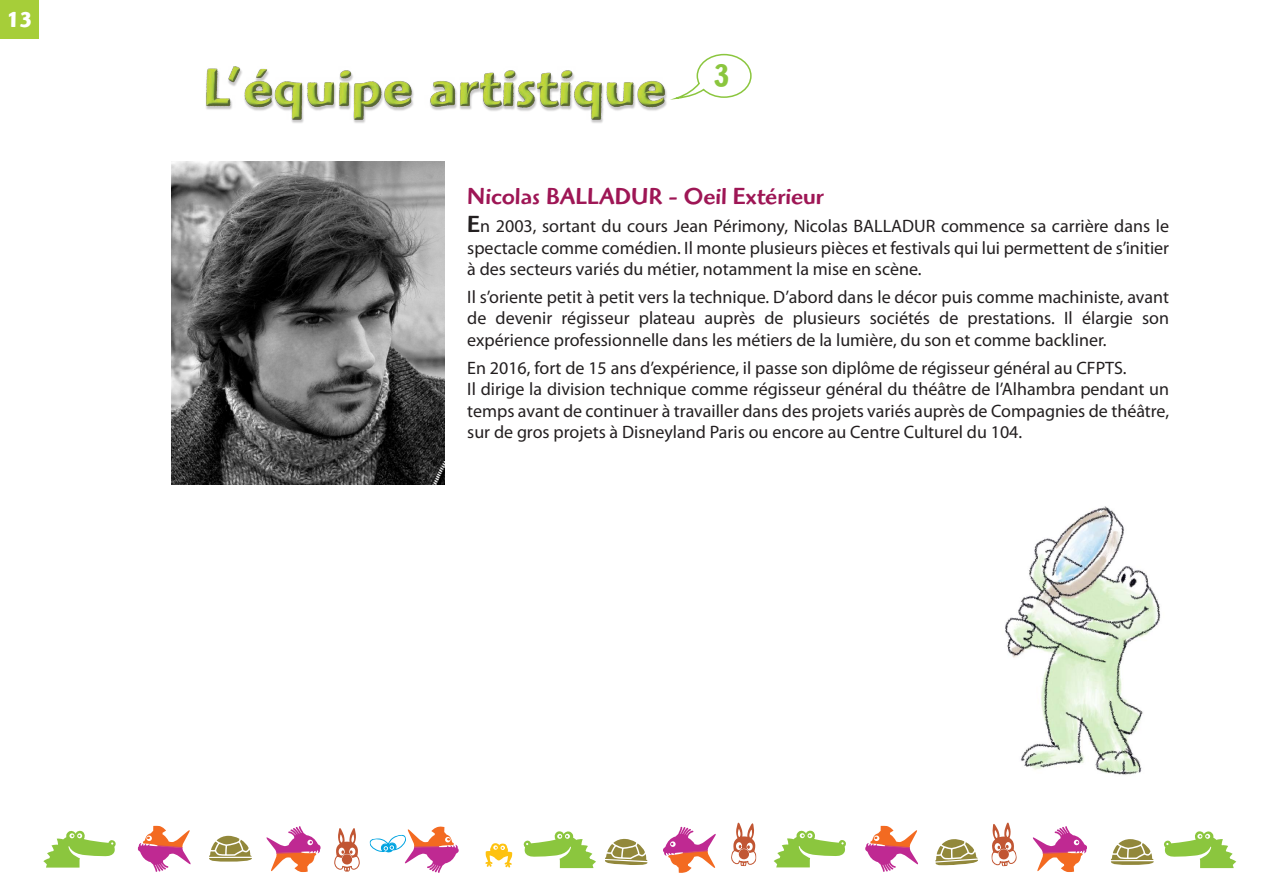
<style>
.page{position:relative;width:1263px;height:893px;background:#fff}
.page>*{position:absolute;margin:0;border:0;box-sizing:border-box;transform-origin:0 0}
.t1{font:700 27.45px "Little Dinosaur";color:#8bc63e;scale:1.23 1}
.t2{font:500 24px "Highlander Std";color:#9e1655}
.t3{font:700 22.05px "Highlander Std";color:#fff}
.t4{font:18px/21.6px "Myriad Pro";color:#231f20;text-align:justify}
.s1{font-family:"Highlander Std";font-weight:500;font-size:24px}
</style>
<div class="page">
<img style="left:171px;top:161px;width:273px;height:324px">
<img style="left:1005px;top:506px;width:156px;height:269px">
<svg style="left:43px;top:831px;width:73px;height:37px"></svg>
<svg style="left:774px;top:831px;width:72px;height:36px"></svg>
<svg style="left:524px;top:831px;width:72px;height:37px"></svg>
<svg style="left:1164px;top:831px;width:72px;height:37px"></svg>
<svg style="left:485px;top:843px;width:28px;height:25px"></svg>
<svg style="left:137px;top:825px;width:54px;height:47px"></svg>
<svg style="left:865px;top:825px;width:53px;height:47px"></svg>
<svg style="left:266px;top:826px;width:55px;height:46px"></svg>
<svg style="left:1032px;top:826px;width:55px;height:46px"></svg>
<svg style="left:369px;top:827px;width:90px;height:46px"></svg>
<hr style="left:414px;top:846px;width:25px;height:2px;background:#cf4378">
<svg style="left:663px;top:826px;width:53px;height:47px"></svg>
<svg style="left:209px;top:836px;width:43px;height:26px"></svg>
<svg style="left:605px;top:838px;width:43px;height:27px"></svg>
<svg style="left:935px;top:839px;width:43px;height:27px"></svg>
<svg style="left:334px;top:828px;width:26px;height:43px"></svg>
<svg style="left:1111px;top:839px;width:43px;height:26px"></svg>
<svg style="left:731px;top:822px;width:26px;height:44px"></svg>
<svg style="left:991px;top:822px;width:26px;height:45px"></svg>
<div style="left:0;top:0;width:39px;height:39px;background:#a6ce39"></div>
<svg style="left:670px;top:53px;width:82px;height:47px"></svg>
<img style="left:233px;top:66px;width:434px;height:57px">
<img style="left:206px;top:67px;width:458px;height:52px">
<p class="t3" style="left:6px;top:6px;width:28px">13</p>
<h1 class="t1" style="left:713px;top:56px;width:15px">3</h1>
<h2 class="t2" style="left:467px;top:183px;width:358px">Nicolas BALLADUR - Oeil Extérieur</h2>
<p class="t4" style="left:467px;top:215px;width:703px"><span class="s1">E</span>n 2003, sortant du cours Jean Périmony, Nicolas BALLADUR commence sa carrière dans le spectacle comme comédien. Il monte plusieurs pièces et festivals qui lui permettent de s’initier à des secteurs variés du métier, notamment la mise en scène.</p>
<p class="t4" style="left:467px;top:286px;width:703px">Il s’oriente petit à petit vers la technique. D’abord dans le décor puis comme machiniste, avant de devenir régisseur plateau auprès de plusieurs sociétés de prestations. Il élargie son expérience professionnelle dans les métiers de la lumière, du son et comme backliner.</p>
<p class="t4" style="left:467px;top:357px;width:703px;text-align:left">En 2016, fort de 15 ans d’expérience, il passe son diplôme de régisseur général au CFPTS.<br>Il dirige la division technique comme régisseur général du théâtre de l’Alhambra pendant un temps avant de continuer à travailler dans des projets variés auprès de Compagnies de théâtre, sur de gros projets à Disneyland Paris ou encore au Centre Culturel du 104.</p>
</div>
